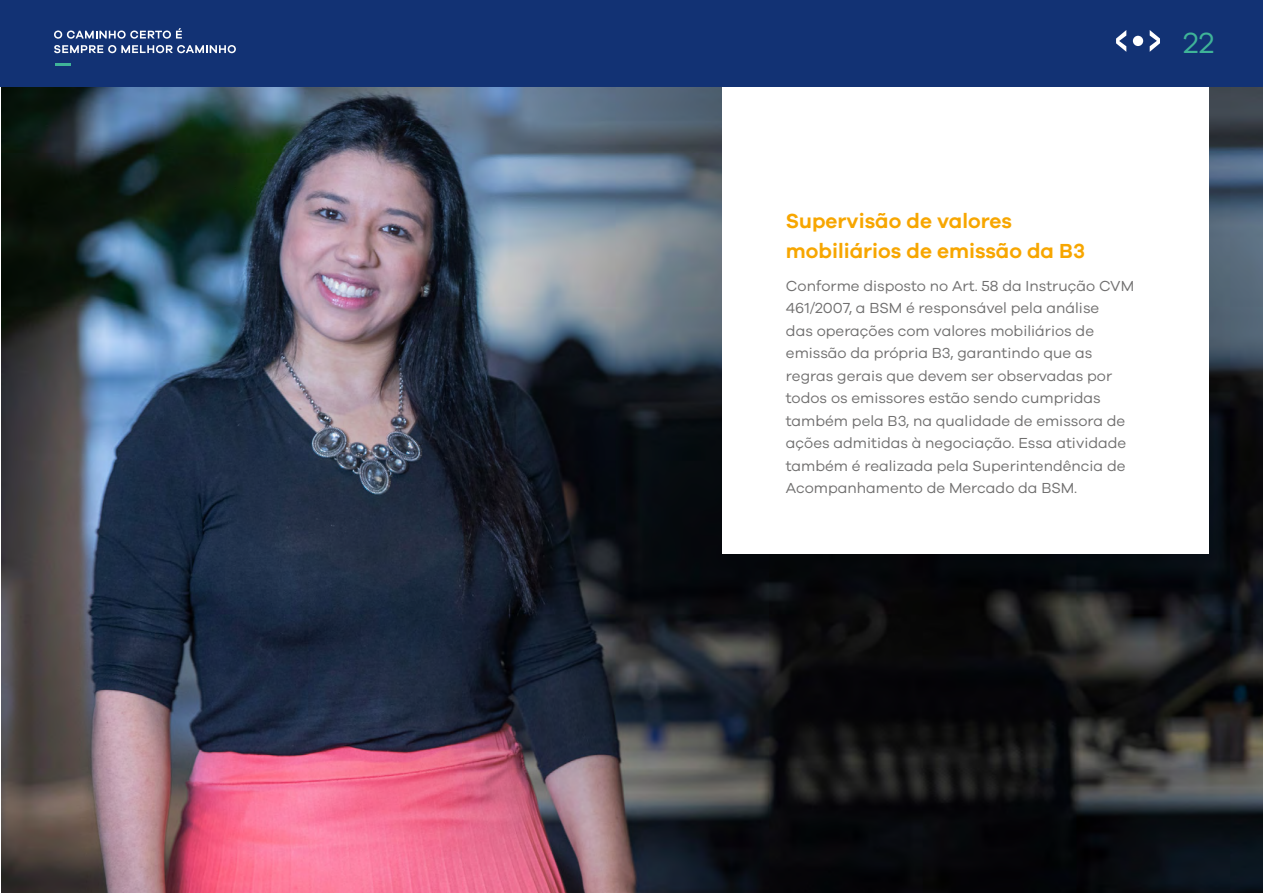
<style>
.page{position:relative;width:1263px;height:893px;background:#fff}
.page>*{position:absolute;margin:0;border:0;box-sizing:border-box;transform-origin:0 0}
.t1{font:30px "Galano Grotesque";color:#3fb498}
.t2{font:600 21px/29.4px "Galano Grotesque";color:#f7a600}
.t3{font:15px/22.5px "Galano Grotesque";color:#706f6f}
</style>
<div class="page">
<img style="left:2px;top:87px;width:1261px;height:806px">
<div style="left:723px;top:81px;width:486px;height:473px;background:#fff"></div>
<div style="left:0;top:0;width:1263px;height:87px;background:#123274"></div>
<svg style="left:54px;top:28px;width:128px;height:11px"></svg>
<svg style="left:54px;top:45px;width:182px;height:8px"></svg>
<hr style="left:55px;top:63px;width:16px;height:3px;background:#3fb498">
<svg style="left:1150px;top:30px;width:10px;height:22px"></svg>
<svg style="left:1116px;top:30px;width:10px;height:22px"></svg>
<div style="left:1133px;top:36px;width:10px;height:10px;background:#fff;border-radius:50%"></div>
<h1 class="t1" style="left:1183px;top:24px;width:32px">22</h1>
<h2 class="t2" style="left:786px;top:206px;width:301px">Supervisão de valores mobiliários de emissão da B3</h2>
<p class="t3" style="left:786px;top:274px;width:350px">Conforme disposto no Art. 58 da Instrução CVM 461/2007, a BSM é responsável pela análise<br>das operações com valores mobiliários de emissão da própria B3, garantindo que as regras gerais que devem ser observadas por todos os emissores estão sendo cumpridas também pela B3, na qualidade de emissora de ações admitidas à negociação. Essa atividade também é realizada pela Superintendência de Acompanhamento de Mercado da BSM.</p>
</div>
